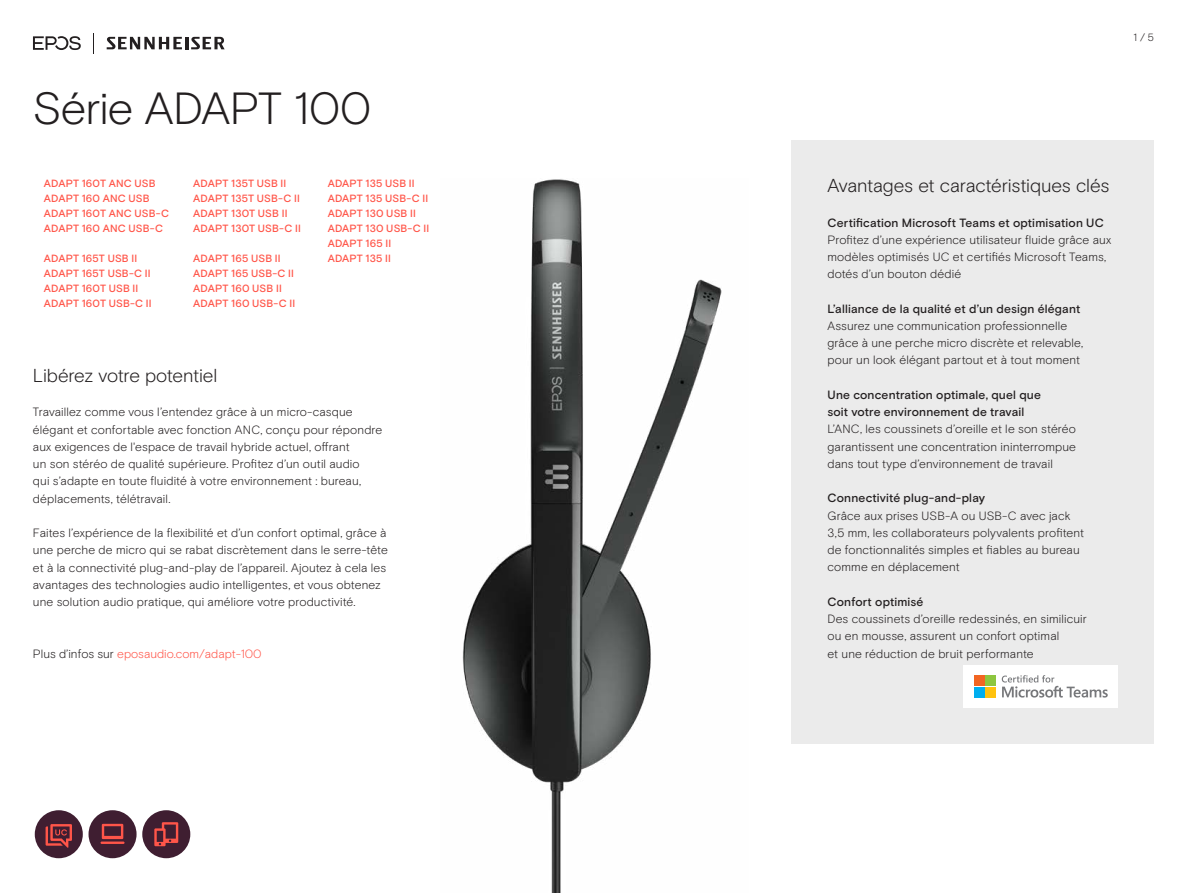
<style>
.page{position:relative;width:1187px;height:893px;background:#fff}
.page>*{position:absolute;margin:0;border:0;box-sizing:border-box;transform-origin:0 0}
.t1{font:300 45px "EPOS Basis";letter-spacing:-.02em;color:#231f20}
.t2{font:300 18.75px "EPOS Basis";letter-spacing:-.01em;color:#231f20}
.t3{font:300 12px/17.2px "EPOS Basis";letter-spacing:.01em;color:#231f20}
.t4{font:500 12px/17.2px "EPOS Basis";letter-spacing:.015em;color:#231f20}
.t5{font:300 12px "EPOS Basis";color:#ff5549}
.t6{font:500 10.5px/15px "EPOS Basis";letter-spacing:.015em;color:#ff5549}
.t7{font:300 10.5px "EPOS Basis";color:#231f20}
.s1{color:#231f20}
</style>
<div class="page">
<img style="left:462px;top:179px;width:260px;height:714px">
<svg style="left:93px;top:33px;width:1px;height:20px"></svg>
<svg style="left:107px;top:37px;width:118px;height:12px"></svg>
<svg style="left:33px;top:36px;width:48px;height:14px"></svg>
<div style="left:791px;top:140px;width:362px;height:604px;background:#ebebeb"></div>
<div style="left:35px;top:810px;width:48px;height:48px;background:#3f1e31;border-radius:50%"></div>
<svg style="left:46px;top:824px;width:26px;height:24px"></svg>
<div style="left:88px;top:810px;width:48px;height:48px;background:#3f1e31;border-radius:50%"></div>
<svg style="left:102px;top:824px;width:21px;height:15px"></svg>
<hr style="left:100px;top:841px;width:24px;height:3px;background:#ff5549">
<div style="left:142px;top:810px;width:48px;height:48px;background:#3f1e31;border-radius:50%"></div>
<svg style="left:154px;top:822px;width:24px;height:24px"></svg>
<div style="left:963px;top:665px;width:154px;height:43px;background:#fff"></div>
<div style="left:973px;top:676px;width:11px;height:10px;background:#f26522"></div>
<div style="left:985px;top:676px;width:10px;height:10px;background:#8dc63f"></div>
<div style="left:973px;top:687px;width:11px;height:10px;background:#00aeef"></div>
<div style="left:985px;top:687px;width:10px;height:10px;background:#ffc20e"></div>
<svg style="left:1001px;top:675px;width:106px;height:23px"></svg>
<h1 class="t1" style="left:33px;top:82px;width:340px">Série ADAPT 100</h1>
<p class="t6" style="left:44px;top:176px;width:127px">ADAPT 160T ANC USB<br>ADAPT 160 ANC USB<br>ADAPT 160T ANC USB-C<br>ADAPT 160 ANC USB-C</p>
<p class="t6" style="left:44px;top:251px;width:109px">ADAPT 165T USB II<br>ADAPT 165T USB-C II<br>ADAPT 160T USB II<br>ADAPT 160T USB-C II</p>
<p class="t6" style="left:193px;top:176px;width:109px">ADAPT 135T USB II<br>ADAPT 135T USB-C II<br>ADAPT 130T USB II<br>ADAPT 130T USB-C II</p>
<p class="t6" style="left:193px;top:251px;width:103px">ADAPT 165 USB II<br>ADAPT 165 USB-C II<br>ADAPT 160 USB II<br>ADAPT 160 USB-C II</p>
<p class="t6" style="left:327px;top:176px;width:103px">ADAPT 135 USB II<br>ADAPT 135 USB-C II<br>ADAPT 130 USB II<br>ADAPT 130 USB-C II<br>ADAPT 165 II<br>ADAPT 135 II</p>
<h2 class="t2" style="left:33px;top:364px;width:186px">Libérez votre potentiel</h2>
<p class="t3" style="left:33px;top:404px;width:351px">Travaillez comme vous l’entendez grâce à un micro-casque élégant et confortable avec fonction ANC, conçu pour répondre aux exigences de l'espace de travail hybride actuel, offrant<br>un son stéréo de qualité supérieure. Profitez d’un outil audio<br>qui s’adapte en toute fluidité à votre environnement : bureau, déplacements, télétravail.</p>
<p class="t3" style="left:33px;top:524px;width:356px">Faites l’expérience de la flexibilité et d’un confort optimal, grâce à une perche de micro qui se rabat discrètement dans le serre-tête et à la connectivité plug-and-play de l’appareil. Ajoutez à cela les avantages des technologies audio intelligentes, et vous obtenez une solution audio pratique, qui améliore votre productivité.</p>
<p class="t5" style="left:33px;top:646px;width:230px"><span class="s1">Plus d’infos sur</span> eposaudio.com/adapt-100</p>
<p class="t7" style="left:1133px;top:31px;width:22px">1 / 5</p>
<h2 class="t2" style="left:827px;top:174px;width:283px">Avantages et caractéristiques clés</h2>
<p class="t4" style="left:827px;top:214px;width:278px">Certification Microsoft Teams et optimisation UC</p>
<p class="t3" style="left:827px;top:231px;width:285px">Profitez d’une expérience utilisateur fluide grâce aux modèles optimisés UC et certifiés Microsoft Teams, dotés d’un bouton dédié</p>
<p class="t4" style="left:827px;top:300px;width:254px">L’alliance de la qualité et d’un design élégant</p>
<p class="t3" style="left:827px;top:317px;width:257px">Assurez une communication professionnelle grâce à une perche micro discrète et relevable, pour un look élégant partout et à tout moment</p>
<p class="t4" style="left:827px;top:387px;width:215px">Une concentration optimale, quel que soit votre environnement de travail</p>
<p class="t3" style="left:827px;top:421px;width:250px;text-align:justify">L’ANC, les coussinets d’oreille et le son stéréo garantissent une concentration ininterrompue dans tout type d’environnement de travail</p>
<p class="t4" style="left:827px;top:490px;width:159px">Connectivité plug-and-play</p>
<p class="t3" style="left:827px;top:507px;width:258px">Grâce aux prises USB-A ou USB-C avec jack 3,5 mm, les collaborateurs polyvalents profitent de fonctionnalités simples et fiables au bureau comme en déplacement</p>
<p class="t4" style="left:827px;top:593px;width:97px">Confort optimisé</p>
<p class="t3" style="left:827px;top:610px;width:261px">Des coussinets d’oreille redessinés, en similicuir ou en mousse, assurent un confort optimal<br>et une réduction de bruit performante</p>
</div>
